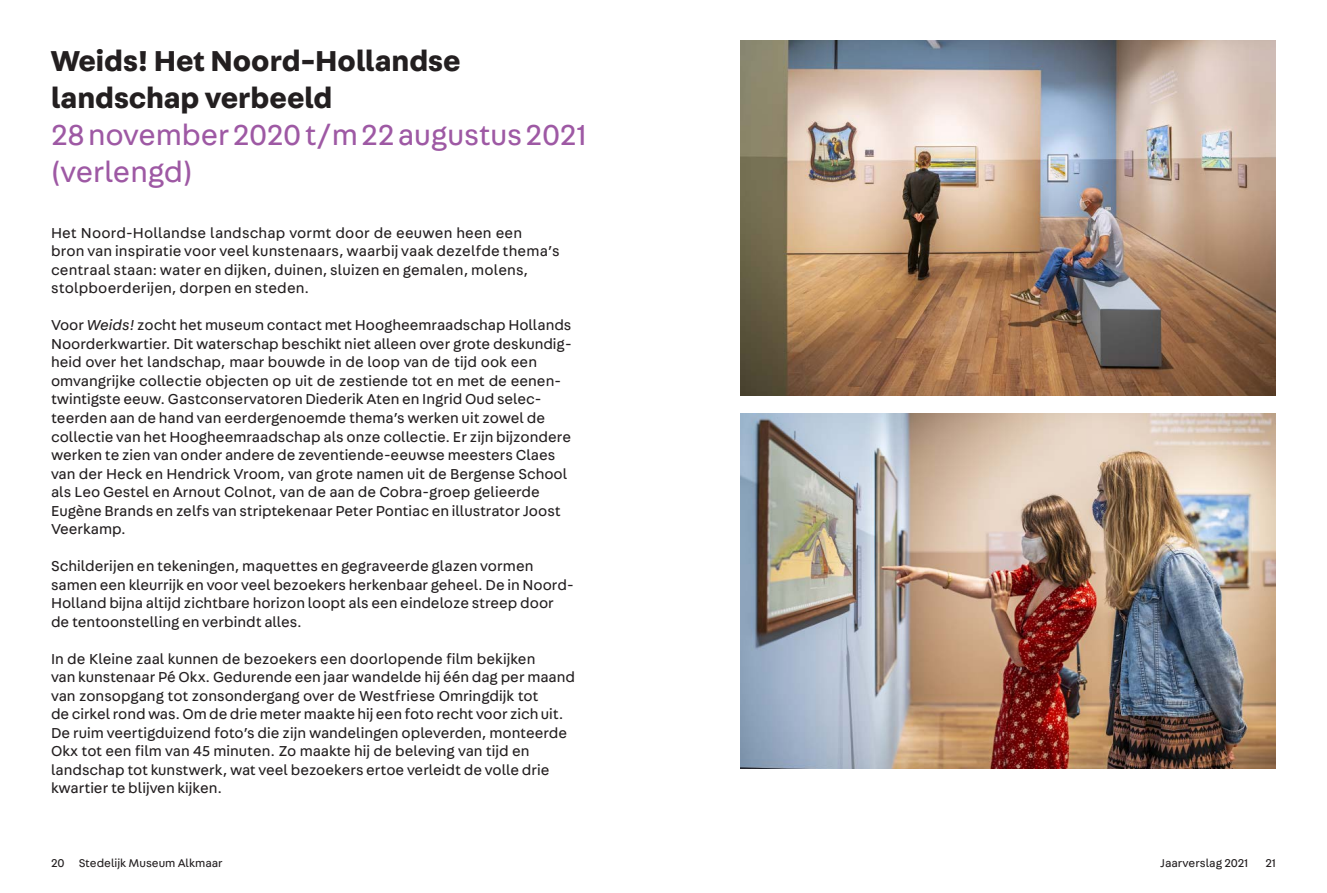
<style>
.page{position:relative;width:1327px;height:893px;background:#fff}
.page>*{position:absolute;margin:0;border:0;box-sizing:border-box;transform-origin:0 0}
.t1{font:700 30.6px/37px "Fabriga";color:#231f20}
.t2{font:30.6px/37px "Fabriga";letter-spacing:-.005em;color:#9e59a4}
.t3{font:15.3px/18.5px "Fabriga";color:#231f20}
.t4{font:12px "Fabriga";color:#231f20}
.s1{font-style:italic}
</style>
<div class="page">
<img style="left:740px;top:40px;width:536px;height:355px">
<img style="left:740px;top:414px;width:536px;height:355px">
<h1 class="t1" style="left:51px;top:41px;width:411px">Weids! Het Noord-Hollandse landschap verbeeld</h1>
<h1 class="t2" style="left:51px;top:115px;width:537px">28 november 2020 t / m 22 augustus 2021 (verlengd)</h1>
<p class="t3" style="left:51px;top:223px;width:510px">Het Noord-Hollandse landschap vormt door de eeuwen heen een<br>bron van inspiratie voor veel kunstenaars, waarbij vaak dezelfde thema’s centraal staan: water en dijken, duinen, sluizen en gemalen, molens, stolpboerderijen, dorpen en steden.</p>
<p class="t3" style="left:51px;top:315px;width:522px">Voor <span class="s1">Weids!</span> zocht het museum contact met Hoogheemraadschap Hollands Noorderkwartier. Dit waterschap beschikt niet alleen over grote deskundig&shy;heid over het landschap, maar bouwde in de loop van de tijd ook een omvangrijke collectie objecten op uit de zestiende tot en met de eenen&shy;twintigste eeuw. Gastconservatoren Diederik Aten en Ingrid Oud selec&shy;teerden aan de hand van eerdergenoemde thema’s werken uit zowel de collectie van het Hoogheemraadschap als onze collectie. Er zijn bijzondere werken te zien van onder andere de zeventiende-eeuwse meesters Claes van der Heck en Hendrick Vroom, van grote namen uit de Bergense School als Leo Gestel en Arnout Colnot, van de aan de Cobra-groep gelieerde Eugène Brands en zelfs van striptekenaar Peter Pontiac en illustrator Joost Veerkamp.</p>
<p class="t3" style="left:51px;top:556px;width:522px">Schilderijen en tekeningen, maquettes en gegraveerde glazen vormen samen een kleurrijk en voor veel bezoekers herkenbaar geheel. De in Noord-Holland bijna altijd zichtbare horizon loopt als een eindeloze streep door de tentoonstelling en verbindt alles.</p>
<p class="t3" style="left:51px;top:649px;width:525px">In de Kleine zaal kunnen de bezoekers een doorlopende film bekijken<br>van kunstenaar Pé Okx. Gedurende een jaar wandelde hij één dag per maand van zonsopgang tot zonsondergang over de Westfriese Omringdijk tot<br>de cirkel rond was. Om de drie meter maakte hij een foto recht voor zich uit.<br>De ruim veertigduizend foto’s die zijn wandelingen opleverden, monteerde Okx tot een film van 45 minuten. Zo maakte hij de beleving van tijd en landschap tot kunstwerk, wat veel bezoekers ertoe verleidt de volle drie kwartier te blijven kijken.</p>
<p class="t4" style="left:51px;top:855px;width:173px">20 Stedelijk Museum Alkmaar</p>
<p class="t4" style="left:1160px;top:855px;width:90px">Jaarverslag 2021</p>
<p class="t4" style="left:1265px;top:855px;width:12px">21</p>
</div>
